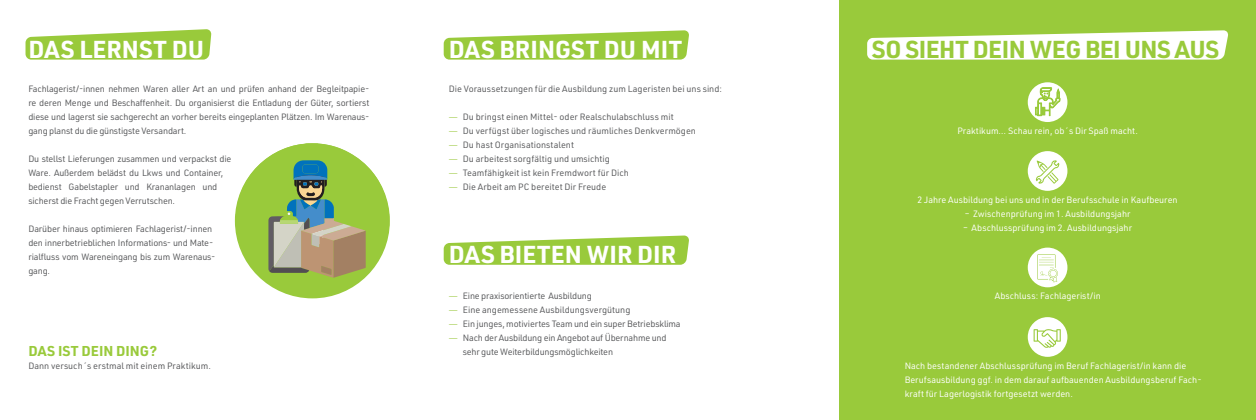
<style>
.page{position:relative;width:1256px;height:420px;background:#fff}
.page>*{position:absolute;margin:0;border:0;box-sizing:border-box;transform-origin:0 0}
.t1{font:700 24px "URWDIN";letter-spacing:.005em;color:#fff}
.t2{font:700 24px "URWDIN";letter-spacing:-.02em;color:#99ca3b}
.t3{font:700 14px "URWDIN";color:#99ca3b}
.t4{font:9px/14px "URWDIN";letter-spacing:-.01em;color:#57585a}
.t5{font:9px/14px "URWDIN";color:#fff}
.s1{font-family:"Open Sans";color:#add261}
</style>
<div class="page">
<div style="left:839px;top:0;width:417px;height:420px;background:#99ca3b"></div>
<svg style="left:867px;top:30px;width:361px;height:30px;background:#eef6df"></svg>
<svg style="left:444px;top:30px;width:245px;height:30px;background:#a9d25a"></svg>
<div style="left:1028px;top:82px;width:39px;height:40px;background:#fff;border-radius:50%"></div>
<svg style="left:1035px;top:87px;width:25px;height:29px"></svg>
<div style="left:1028px;top:151px;width:39px;height:40px;background:#fff;border-radius:50%"></div>
<svg style="left:1036px;top:160px;width:23px;height:24px"></svg>
<div style="left:1028px;top:247px;width:39px;height:40px;background:#fff;border-radius:50%"></div>
<svg style="left:1037px;top:254px;width:21px;height:28px"></svg>
<div style="left:1028px;top:317px;width:39px;height:39px;background:#fff;border-radius:50%"></div>
<svg style="left:1033px;top:329px;width:28px;height:19px"></svg>
<svg style="left:26px;top:29px;width:185px;height:31px;background:#a8d258"></svg>
<svg style="left:236px;top:143px;width:153px;height:154px;fill:#99ca3b"></svg>
<svg style="left:444px;top:235px;width:245px;height:29px;background:#a8d259"></svg>
<svg style="left:268px;top:160px;width:98px;height:117px;background:#91a76d"></svg>
<h1 class="t1" style="left:28px;top:33px;width:177px">DAS LERNST DU</h1>
<p class="t4" style="left:28px;top:81px;width:343px;text-align:justify">Fachlagerist/-innen nehmen Waren aller Art an und prüfen anhand der Begleitpapie&shy;re deren Menge und Beschaffenheit. Du organisierst die Entladung der Güter, sortierst diese und lagerst sie sachgerecht an vorher bereits eingeplanten Plätzen. Im Warenaus&shy;gang planst du die günstigste Versandart.</p>
<p class="t4" style="left:28px;top:151px;width:204px">Du stellst Lieferungen zusammen und verpackst die Ware. Außerdem belädst du Lkws und Container, bedienst Gabelstapler und Krananlagen und sicherst die Fracht gegen Verrutschen.</p>
<p class="t4" style="left:28px;top:221px;width:189px">Darüber hinaus optimieren Fachlagerist/-innen den innerbetrieblichen Informations- und Mate&shy;rialfluss vom Wareneingang bis zum Warenaus&shy;gang.</p>
<h2 class="t3" style="left:28px;top:341px;width:130px">DAS IST DEIN DING?</h2>
<p class="t4" style="left:28px;top:358px;width:184px">Dann versuch´s erstmal mit einem Praktikum.</p>
<h1 class="t1" style="left:449px;top:33px;width:235px">DAS BRINGST DU MIT</h1>
<p class="t4" style="left:449px;top:81px;width:275px">Die Voraussetzungen für die Ausbildung zum Lageristen bei uns sind:</p>
<p class="t4" style="left:449px;top:109px;width:226px"><span class="s1">—</span> Du bringst einen Mittel- oder Realschulabschluss mit</p>
<p class="t4" style="left:449px;top:123px;width:249px"><span class="s1">—</span> Du verfügst über logisches und räumliches Denkvermögen</p>
<p class="t4" style="left:449px;top:137px;width:127px"><span class="s1">—</span> Du hast Organisationstalent</p>
<p class="t4" style="left:449px;top:151px;width:163px"><span class="s1">—</span> Du arbeitest sorgfältig und umsichtig</p>
<p class="t4" style="left:449px;top:165px;width:182px"><span class="s1">—</span> Teamfähigkeit ist kein Fremdwort für Dich</p>
<p class="t4" style="left:449px;top:179px;width:159px"><span class="s1">—</span> Die Arbeit am PC bereitet Dir Freude</p>
<h1 class="t1" style="left:449px;top:238px;width:229px">DAS BIETEN WIR DIR</h1>
<p class="t4" style="left:449px;top:288px;width:145px"><span class="s1">—</span> Eine praxisorientierte Ausbildung</p>
<p class="t4" style="left:449px;top:302px;width:183px"><span class="s1">—</span> Eine angemessene Ausbildungsvergütung</p>
<p class="t4" style="left:449px;top:316px;width:233px"><span class="s1">—</span> Ein junges, motiviertes Team und ein super Betriebsklima</p>
<p class="t4" style="left:463px;top:330px;width:205px;text-indent:-14px"><span class="s1">—</span> Nach der Ausbildung ein Angebot auf Übernahme und sehr gute Weiterbildungsmöglichkeiten</p>
<h1 class="t2" style="left:872px;top:33px;width:349px">SO SIEHT DEIN WEG BEI UNS AUS</h1>
<p class="t5" style="left:957px;top:124px;width:182px">Praktikum… Schau rein, ob´s Dir Spaß macht.</p>
<p class="t5" style="left:917px;top:192px;width:262px">2 Jahre Ausbildung bei uns und in der Berufsschule in Kaufbeuren</p>
<p class="t5" style="left:965px;top:206px;width:167px">– Zwischenprüfung im 1. Ausbildungsjahr</p>
<p class="t5" style="left:963px;top:220px;width:170px">– Abschlussprüfung im 2. Ausbildungsjahr</p>
<p class="t5" style="left:994px;top:289px;width:108px">Abschluss: Fachlagerist/in</p>
<p class="t5" style="left:904px;top:358px;width:298px">Nach bestandener Abschlussprüfung im Beruf Fachlagerist/in kann die<br>Berufsausbildung ggf. in dem darauf aufbauenden Ausbildungsberuf Fach&shy;kraft für Lagerlogistik fortgesetzt werden.</p>
</div>
